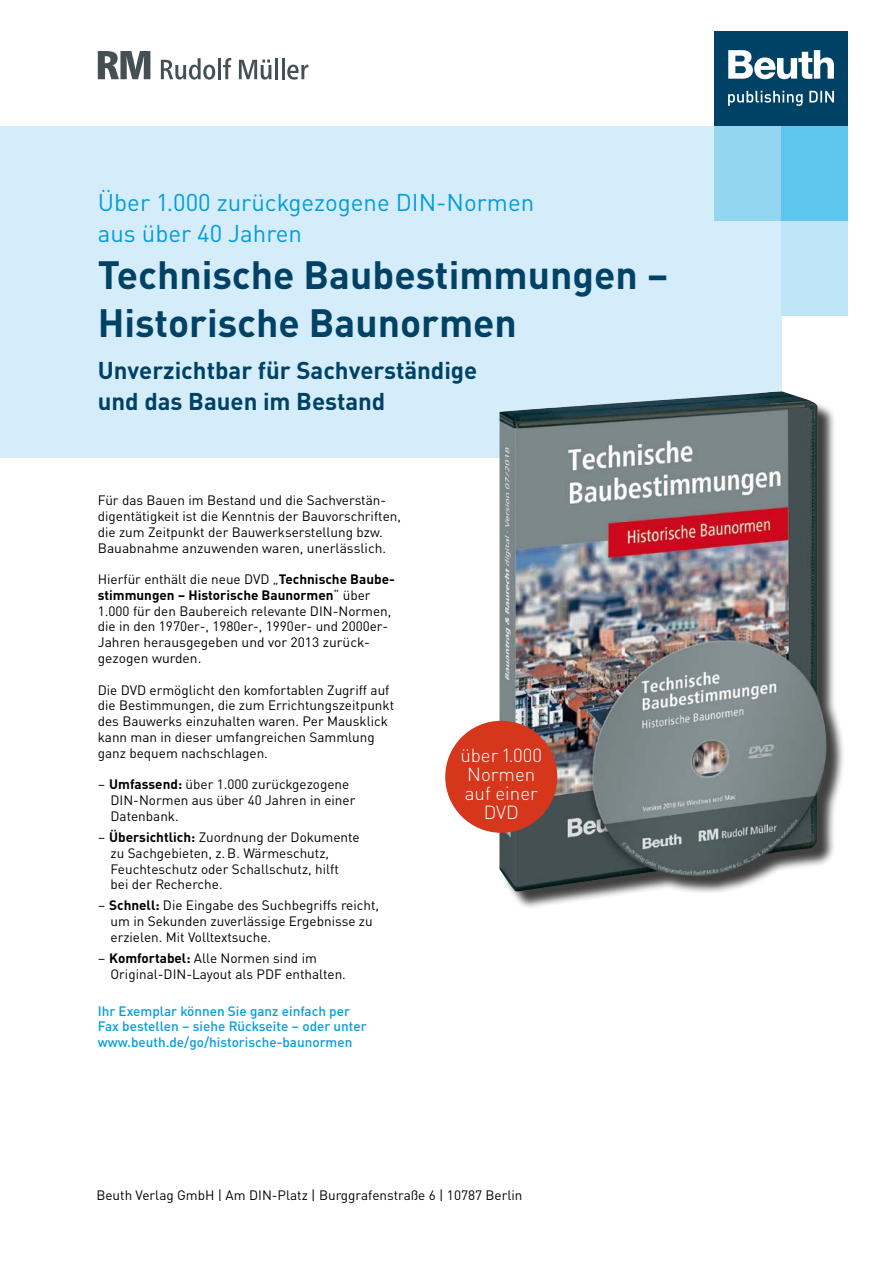
<style>
.page{position:relative;width:893px;height:1263px;background:#fff}
.page>*{position:absolute;margin:0;border:0;box-sizing:border-box;transform-origin:0 0}
.t1{font:700 39px/47.4px "DINOT";color:#004166}
.t2{font:700 24px/31.5px "DINOT";color:#004166}
.t3{font:24px/31.5px "DINOT";color:#009ee0}
.t4{font:300 18.75px/19px "DINOT";color:#fff;text-align:center}
.t5{font:13.5px/15.8px "DINOT";color:#000}
.t6{font:500 13.5px/15.8px "DINOT";color:#009ee0}
.s1{font-weight:700}
</style>
<div class="page">
<div style="left:0;top:126px;width:781px;height:332px;background:#d5edfa"></div>
<div style="left:714px;top:32px;width:134px;height:94px;background:#004166"></div>
<svg style="left:728px;top:50px;width:106px;height:29px"></svg>
<svg style="left:728px;top:91px;width:106px;height:15px"></svg>
<div style="left:781px;top:126px;width:67px;height:95px;background:#5ec5ed"></div>
<div style="left:714px;top:126px;width:67px;height:95px;background:#94d5f2"></div>
<div style="left:781px;top:221px;width:67px;height:95px;background:#bde4f7"></div>
<div style="left:502px;top:394px;width:343px;height:515px;background:#000;opacity:.75"></div>
<img style="left:499px;top:391px;width:332px;height:500px">
<div style="left:445px;top:721px;width:112px;height:112px;background:#d6361b;border-radius:50%"></div>
<svg style="left:98px;top:51px;width:52px;height:28px"></svg>
<svg style="left:161px;top:58px;width:54px;height:22px"></svg>
<hr style="left:218px;top:58px;width:3px;height:21px;background:#445052">
<svg style="left:223px;top:58px;width:8px;height:21px"></svg>
<svg style="left:239px;top:60px;width:33px;height:20px"></svg>
<hr style="left:275px;top:58px;width:3px;height:21px;background:#445052">
<hr style="left:282px;top:58px;width:3px;height:21px;background:#445052">
<svg style="left:287px;top:65px;width:21px;height:15px"></svg>
<h2 class="t3" style="left:98px;top:184px;width:438px">Über 1.000 zurückgezogene DIN-Normen aus über 40 Jahren</h2>
<h1 class="t1" style="left:98px;top:248px;width:572px">Technische Baubestimmungen –<br>Historische Baunormen</h1>
<h2 class="t2" style="left:98px;top:352px;width:381px">Unverzichtbar für Sachverständige und das Bauen im Bestand</h2>
<p class="t5" style="left:98px;top:491px;width:305px">Für das Bauen im Bestand und die Sachverstän&shy;digentätigkeit ist die Kenntnis der Bauvorschriften, die zum Zeitpunkt der Bauwerkserstellung bzw.<br>Bauabnahme anzuwenden waren, unerlässlich.</p>
<p class="t5" style="left:98px;top:570px;width:298px">Hierfür enthält die neue DVD „<span class="s1">Technische Baube&shy;stimmungen – Historische Baunormen</span>“ über 1.000 für den Baubereich relevante DIN-Normen, die in den 1970er-, 1980er-, 1990er- und 2000er-Jahren herausgegeben und vor 2013 zurück&shy;gezogen wurden.</p>
<p class="t5" style="left:98px;top:681px;width:298px">Die DVD ermöglicht den komfortablen Zugriff auf die Bestimmungen, die zum Errichtungszeitpunkt des Bauwerks einzuhalten waren. Per Mausklick kann man in dieser umfangreichen Sammlung ganz bequem nachschlagen.</p>
<p class="t5" style="left:111px;top:775px;width:246px;text-indent:-13px">– <span class="s1">Umfassend:</span> über 1.000 zurückgezogene<br>DIN-Normen aus über 40 Jahren in einer<br>Datenbank.</p>
<p class="t5" style="left:111px;top:828px;width:251px;text-indent:-13px">– <span class="s1">Übersichtlich:</span> Zuordnung der Dokumente zu Sachgebieten, z. B. Wärmeschutz, Feuchteschutz oder Schallschutz, hilft bei der Recherche.</p>
<p class="t5" style="left:111px;top:896px;width:270px;text-indent:-13px">– <span class="s1">Schnell:</span> Die Eingabe des Suchbegriffs reicht, um in Sekunden zuverlässige Ergebnisse zu erzielen. Mit Volltextsuche.</p>
<p class="t5" style="left:110px;top:949px;width:237px;text-indent:-13px">– <span class="s1">Komfortabel:</span> Alle Normen sind im<br>Original-DIN-Layout als PDF enthalten.</p>
<p class="t6" style="left:98px;top:1002px;width:270px">Ihr Exemplar können Sie ganz einfach per<br>Fax bestellen – siehe Rückseite – oder unter www.beuth.de/go/historische-baunormen</p>
<h3 class="t4" style="left:460px;top:744px;width:83px">über 1.000<br>Normen auf einer<br>DVD</h3>
<p class="t5" style="left:96px;top:1186px;width:427px">Beuth Verlag GmbH | Am DIN-Platz | Burggrafenstraße 6 | 10787 Berlin</p>
</div>
